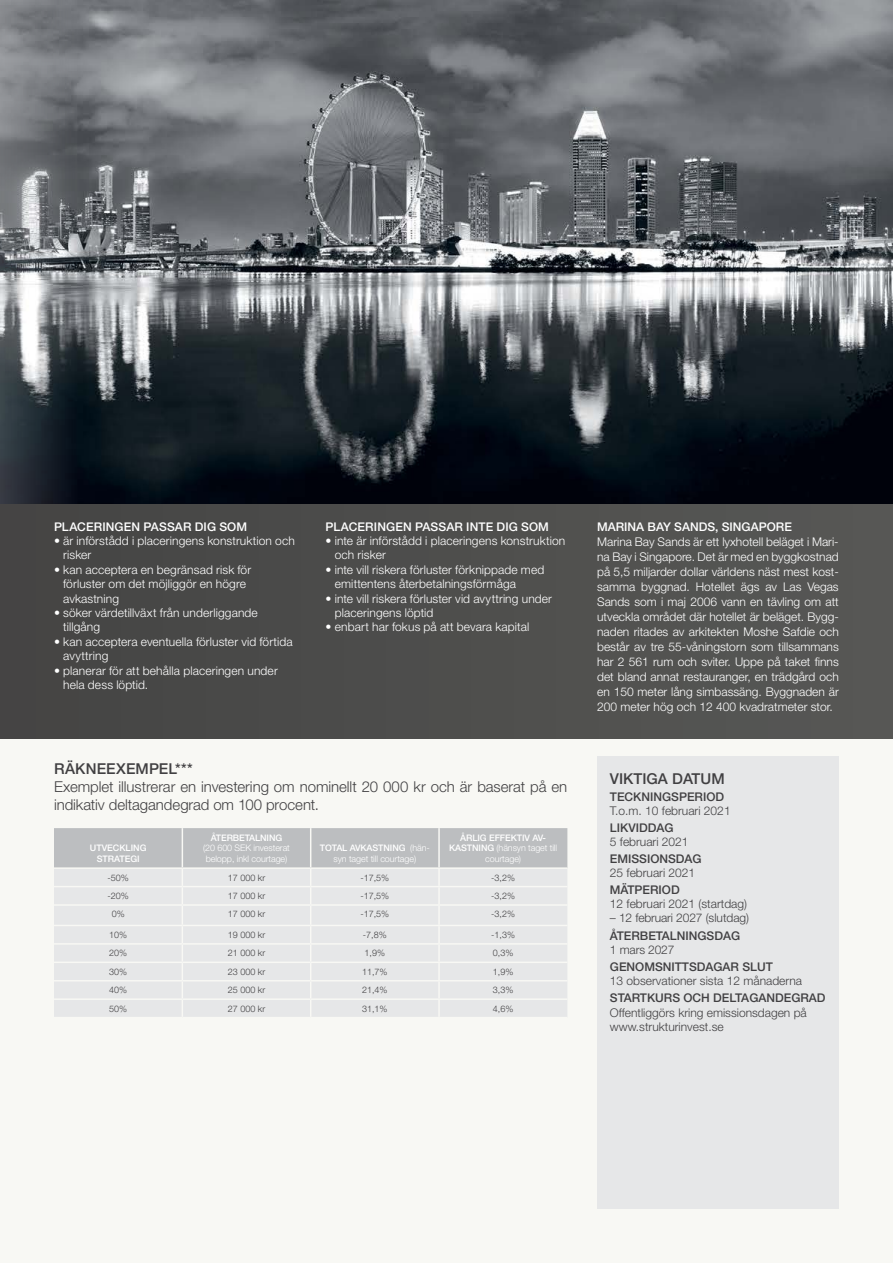
<style>
.page{position:relative;width:893px;height:1263px;background:#fff}
.page>*{position:absolute;margin:0;border:0;box-sizing:border-box;transform-origin:0 0}
.t1{font:300 15px/18px "Helvetica Neue LT Std";letter-spacing:-.005em;color:#414042}
.t2{font:500 15px "Helvetica Neue LT Std";color:#414042}
.t3{font:300 12px/15px "Helvetica Neue LT Std";letter-spacing:.01em;color:#fff}
.t4{font:300 12px/14.4px "Helvetica Neue LT Std";color:#414042}
.t5{font:500 12px "Helvetica Neue LT Std";color:#414042}
.t6{font:500 12px "Helvetica Neue LT Std";letter-spacing:.01em;color:#fff}
.t7{font:300 9px "Helvetica Neue LT Std";color:#414042}
.t8{font:300 9px/10.8px "Helvetica Neue LT Std";letter-spacing:-.01em;color:#fff;text-align:center}
.t9{font:500 9px/10.8px "Helvetica Neue LT Std";color:#fff;text-align:center}
.s1{font-weight:500}
</style>
<div class="page">
<img style="left:0;top:0;width:893px;height:504px">
<div style="left:0;top:730px;width:893px;height:533px;background:#f8f8f4"></div>
<div style="left:0;top:504px;width:893px;height:234px;background:#4e4e4c"></div>
<div style="left:597px;top:756px;width:242px;height:453px;background:#e6e7e8"></div>
<svg style="left:54px;top:828px;width:513px;height:189px;background:#dedfe0"></svg>
<p class="t6" style="left:54px;top:519px;width:195px">PLACERINGEN PASSAR DIG SOM</p>
<p class="t3" style="left:63px;top:533px;width:233px;line-height:14.4px;text-indent:-9px">• är införstådd i placeringens konstruktion och risker</p>
<p class="t3" style="left:63px;top:562px;width:189px;line-height:14.4px;text-indent:-9px">• kan acceptera en begränsad risk för förluster om det möjliggör en högre avkastning</p>
<p class="t3" style="left:63px;top:605px;width:196px;line-height:14.4px;text-indent:-9px">• söker värdetillväxt från underliggande tillgång</p>
<p class="t3" style="left:63px;top:634px;width:231px;line-height:14.4px;text-indent:-9px">• kan acceptera eventuella förluster vid förtida avyttring</p>
<p class="t3" style="left:63px;top:663px;width:216px;line-height:14.4px;text-indent:-9px">• planerar för att behålla placeringen under hela dess löptid.</p>
<p class="t6" style="left:326px;top:519px;width:225px">PLACERINGEN PASSAR INTE DIG SOM</p>
<p class="t3" style="left:335px;top:533px;width:232px;line-height:14.4px;text-indent:-9px">• inte är införstådd i placeringens konstruktion och risker</p>
<p class="t3" style="left:335px;top:562px;width:211px;line-height:14.4px;text-indent:-9px">• inte vill riskera förluster förknippade med emittentens återbetalningsförmåga</p>
<p class="t3" style="left:335px;top:591px;width:219px;line-height:14.4px;text-indent:-9px">• inte vill riskera förluster vid avyttring under placeringens löptid</p>
<p class="t3" style="left:326px;top:619px;width:205px">• enbart har fokus på att bevara kapital</p>
<p class="t2" style="left:54px;top:760px;width:140px">RÄKNEEXEMPEL***</p>
<p class="t1" style="left:54px;top:777px;width:515px">Exemplet illustrerar en investering om nominellt 20 000 kr och är baserat på en indikativ deltagandegrad om 100 procent.</p>
<p class="t9" style="left:90px;top:843px;width:58px">UTVECKLING<br>STRATEGI</p>
<p class="t9" style="left:211px;top:832px;width:73px">ÅTERBETALNING</p>
<p class="t8" style="left:203px;top:842px;width:88px;text-align:left">(20 600 SEK investerat belopp, inkl courtage)</p>
<p class="t8" style="left:320px;top:842px;width:111px"><span class="s1">TOTAL AVKASTNING</span> (hän&shy;syn taget till courtage)</p>
<p class="t8" style="left:449px;top:832px;width:110px"><span class="s1">ÅRLIG EFFEKTIV AV-<br>KASTNING</span> (hänsyn taget till courtage)</p>
<p class="t7" style="left:107px;top:872px;width:23px">-50%</p>
<p class="t7" style="left:228px;top:872px;width:39px">17 000 kr</p>
<p class="t7" style="left:360px;top:872px;width:30px">-17,5%</p>
<p class="t7" style="left:491px;top:872px;width:25px">-3,2%</p>
<p class="t7" style="left:107px;top:890px;width:23px">-20%</p>
<p class="t7" style="left:228px;top:890px;width:39px">17 000 kr</p>
<p class="t7" style="left:360px;top:890px;width:30px">-17,5%</p>
<p class="t7" style="left:491px;top:890px;width:25px">-3,2%</p>
<p class="t7" style="left:112px;top:909px;width:15px">0%</p>
<p class="t7" style="left:228px;top:909px;width:39px">17 000 kr</p>
<p class="t7" style="left:360px;top:909px;width:30px">-17,5%</p>
<p class="t7" style="left:491px;top:909px;width:25px">-3,2%</p>
<p class="t7" style="left:109px;top:929px;width:20px">10%</p>
<p class="t7" style="left:228px;top:929px;width:39px">19 000 kr</p>
<p class="t7" style="left:363px;top:929px;width:25px">-7,8%</p>
<p class="t7" style="left:491px;top:929px;width:25px">-1,3%</p>
<p class="t7" style="left:109px;top:947px;width:20px">20%</p>
<p class="t7" style="left:228px;top:947px;width:39px">21 000 kr</p>
<p class="t7" style="left:365px;top:947px;width:22px">1,9%</p>
<p class="t7" style="left:493px;top:947px;width:22px">0,3%</p>
<p class="t7" style="left:109px;top:966px;width:20px">30%</p>
<p class="t7" style="left:228px;top:966px;width:39px">23 000 kr</p>
<p class="t7" style="left:362px;top:966px;width:27px">11,7%</p>
<p class="t7" style="left:493px;top:966px;width:22px">1,9%</p>
<p class="t7" style="left:109px;top:984px;width:20px">40%</p>
<p class="t7" style="left:228px;top:984px;width:39px">25 000 kr</p>
<p class="t7" style="left:362px;top:984px;width:27px">21,4%</p>
<p class="t7" style="left:493px;top:984px;width:22px">3,3%</p>
<p class="t7" style="left:109px;top:1003px;width:20px">50%</p>
<p class="t7" style="left:228px;top:1003px;width:39px">27 000 kr</p>
<p class="t7" style="left:362px;top:1003px;width:27px">31,1%</p>
<p class="t7" style="left:493px;top:1003px;width:22px">4,6%</p>
<p class="t6" style="left:597px;top:519px;width:196px">MARINA BAY SANDS, SINGAPORE</p>
<p class="t3" style="left:597px;top:534px;width:243px;text-align:justify">Marina Bay Sands är ett lyxhotell beläget i Mari&shy;na Bay i Singapore. Det är med en byggkostnad på 5,5 miljarder dollar världens näst mest kost&shy;samma byggnad. Hotellet ägs av Las Vegas Sands som i maj 2006 vann en tävling om att utveckla området där hotellet är beläget. Bygg&shy;naden ritades av arkitekten Moshe Safdie och består av tre 55-våningstorn som tillsammans har 2 561 rum och sviter. Uppe på taket finns det bland annat restauranger, en trädgård och en 150 meter lång simbassäng. Byggnaden är 200 meter hög och 12 400 kvadratmeter stor.</p>
<p class="t2" style="left:610px;top:769px;width:116px">VIKTIGA DATUM</p>
<p class="t5" style="left:610px;top:790px;width:116px">TECKNINGSPERIOD</p>
<p class="t4" style="left:610px;top:803px;width:122px">T.o.m. 10 februari 2021</p>
<p class="t5" style="left:610px;top:821px;width:65px">LIKVIDDAG</p>
<p class="t4" style="left:610px;top:834px;width:80px">5 februari 2021</p>
<p class="t5" style="left:610px;top:851px;width:93px">EMISSIONSDAG</p>
<p class="t4" style="left:610px;top:865px;width:87px">25 februari 2021</p>
<p class="t5" style="left:610px;top:883px;width:71px">MÄTPERIOD</p>
<p class="t4" style="left:610px;top:896px;width:139px">12 februari 2021 (startdag)</p>
<p class="t4" style="left:610px;top:911px;width:141px">– 12 februari 2027 (slutdag)</p>
<p class="t5" style="left:610px;top:928px;width:132px">ÅTERBETALNINGSDAG</p>
<p class="t4" style="left:610px;top:942px;width:66px">1 mars 2027</p>
<p class="t5" style="left:610px;top:959px;width:164px">GENOMSNITTSDAGAR SLUT</p>
<p class="t4" style="left:610px;top:973px;width:194px">13 observationer sista 12 månaderna</p>
<p class="t5" style="left:610px;top:991px;width:217px">STARTKURS OCH DELTAGANDEGRAD</p>
<p class="t4" style="left:610px;top:1005px;width:198px">Offentliggörs kring emissionsdagen på www.strukturinvest.se</p>
</div>
